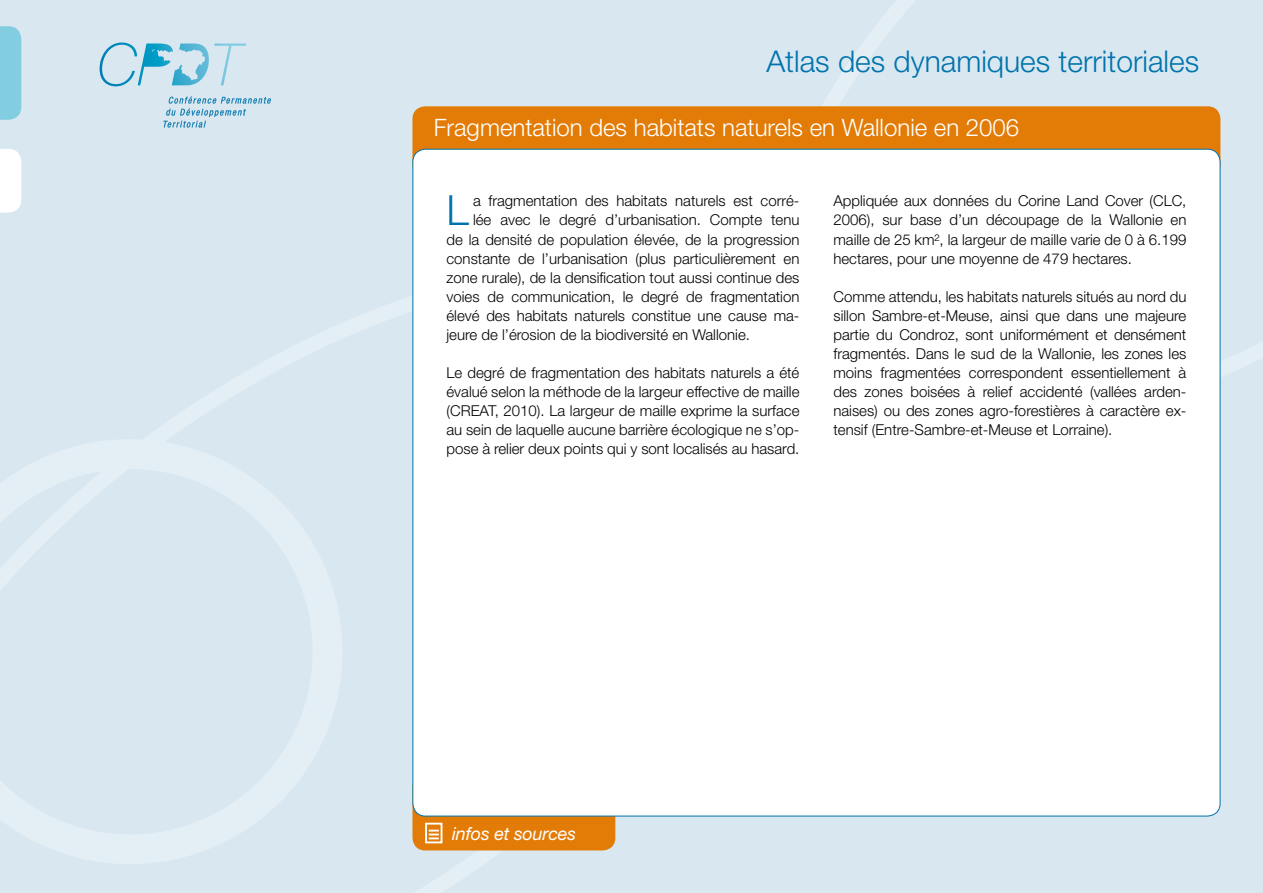
<style>
.page{position:relative;width:1263px;height:893px;background:#d9e7f1}
.page>*{position:absolute;margin:0;border:0;box-sizing:border-box;transform-origin:0 0}
.t1{font:300 41.7px "Helvetica Neue";color:#0073ab}
.t2{font:300 30px "Helvetica Neue";color:#0073ab}
.t3{font:300 24px "Helvetica Neue";color:#fff}
.t4{font:italic 18px "Helvetica Neue";letter-spacing:-.01em;color:#fff}
.t5{font:300 15px/19px "Helvetica Neue";color:#000;text-align:justify}
</style>
<div class="page">
<div style="left:412px;top:774px;width:203px;height:76px;background:#e27c07;border-radius:13px"></div>
<div style="left:412px;top:106px;width:808px;height:72px;background:#e27c07;border-radius:13px"></div>
<div style="left:0;top:26px;width:21px;height:94px;background:#83cde1"></div>
<svg style="left:0;top:149px;width:21px;height:64px"></svg>
<div style="left:413px;top:149px;width:807px;height:667px;background:#fff;border-radius:13px"></div>
<div style="left:425px;top:823px;width:17px;height:20px;border:2px solid #fff"></div>
<svg style="left:429px;top:830px;width:10px;height:9px"></svg>
<svg style="left:163px;top:96px;width:108px;height:32px"></svg>
<svg style="left:100px;top:43px;width:146px;height:43px"></svg>
<h2 class="t2" style="left:766px;top:43px;width:434px">Atlas des dynamiques territoriales</h2>
<h3 class="t3" style="left:434px;top:113px;width:587px">Fragmentation des habitats naturels en Wallonie en 2006</h3>
<h1 class="t1" style="left:446px;top:185px;width:24px">L</h1>
<p class="t5" style="left:473px;top:191px;width:328px">a fragmentation des habitats naturels est corré-</p>
<p class="t5" style="left:473px;top:210px;width:328px">lée avec le degré d’urbanisation. Compte tenu</p>
<p class="t5" style="left:446px;top:229px;width:354px">de la densité de population élevée, de la progression</p>
<p class="t5" style="left:446px;top:248px;width:354px">constante de l’urbanisation (plus particulièrement en</p>
<p class="t5" style="left:446px;top:267px;width:354px">zone rurale), de la densification tout aussi continue des</p>
<p class="t5" style="left:446px;top:286px;width:354px">voies de communication, le degré de fragmentation</p>
<p class="t5" style="left:446px;top:306px;width:354px">élevé des habitats naturels constitue une cause ma-</p>
<p class="t5" style="left:446px;top:325px;width:305px">jeure de l’érosion de la biodiversité en Wallonie.</p>
<p class="t5" style="left:446px;top:363px;width:354px">Le degré de fragmentation des habitats naturels a été évalué selon la méthode de la largeur effective de maille (CREAT, 2010). La largeur de maille exprime la surface au sein de laquelle aucune barrière écologique ne s’op&shy;pose à relier deux points qui y sont localisés au hasard.</p>
<p class="t5" style="left:833px;top:191px;width:354px">Appliquée aux données du Corine Land Cover (CLC, 2006), sur base d’un découpage de la Wallonie en maille de 25 km², la largeur de maille varie de 0 à 6.199 hectares, pour une moyenne de 479 hectares.</p>
<p class="t5" style="left:833px;top:286px;width:354px">Comme attendu, les habitats naturels situés au nord du sillon Sambre-et-Meuse, ainsi que dans une majeure partie du Condroz, sont uniformément et densément fragmentés. Dans le sud de la Wallonie, les zones les moins fragmentées correspondent essentiellement à des zones boisées à relief accidenté (vallées arden&shy;naises) ou des zones agro-forestières à caractère ex&shy;tensif (Entre-Sambre-et-Meuse et Lorraine).</p>
<p class="t4" style="left:452px;top:822px;width:125px">infos et sources</p>
</div>
